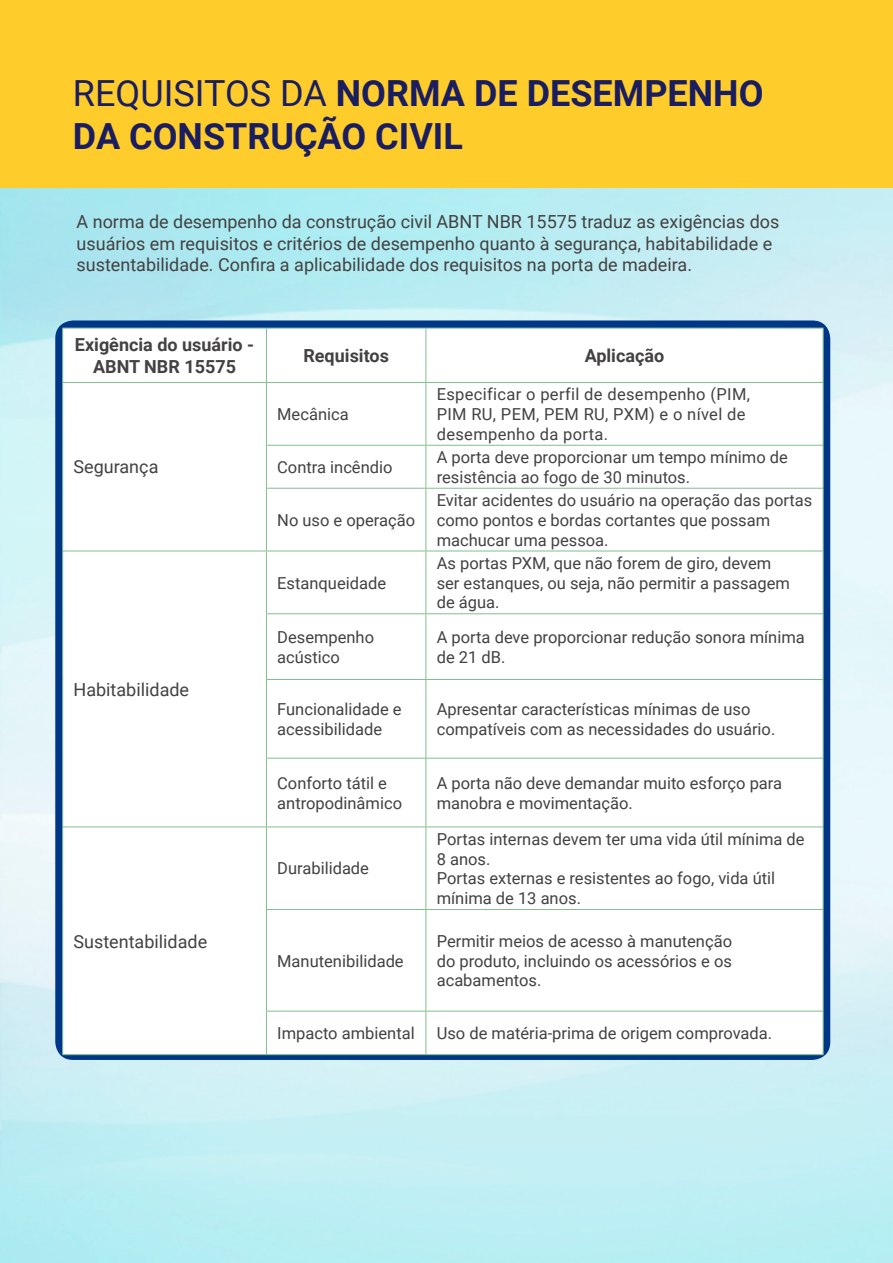
<style>
.page{position:relative;width:893px;height:1263px;background:#fff}
.page>*{position:absolute;margin:0;border:0;box-sizing:border-box;transform-origin:0 0}
.t1{font:700 36px/43.2px "Roboto";color:#1a1e60}
.t2{font:18px/21.6px "Roboto";color:#434141}
.t3{font:700 18px/21.6px "Roboto";color:#434141;text-align:center}
.t4{font:16.5px/19.8px "Roboto";color:#434141}
.t5{font:16.5px/19.8px "Roboto";letter-spacing:.02em;color:#434141}
.s1{font-weight:400}
</style>
<div class="page">
<img style="left:2px;top:187px;width:891px;height:1076px">
<img style="left:0;top:187px;width:2px;height:1076px">
<div style="left:0;top:0;width:893px;height:187px;background:#fecc2b"></div>
<div style="left:55px;top:320px;width:775px;height:740px;background:#003687;border-radius:18px"></div>
<div style="left:63px;top:329px;width:760px;height:725px;background:#fff"></div>
<hr style="left:62px;top:328px;width:204px;height:1px;background:#82bf8e">
<hr style="left:62px;top:328px;width:1px;height:54px;background:#82bf8e">
<hr style="left:266px;top:328px;width:160px;height:1px;background:#82bf8e">
<hr style="left:266px;top:328px;width:1px;height:54px;background:#82bf8e">
<hr style="left:426px;top:328px;width:397px;height:1px;background:#82bf8e">
<hr style="left:426px;top:328px;width:1px;height:54px;background:#82bf8e">
<hr style="left:823px;top:328px;width:1px;height:54px;background:#82bf8e">
<hr style="left:62px;top:382px;width:204px;height:1px;background:#82bf8e">
<hr style="left:62px;top:383px;width:1px;height:62px;background:#82bf8e">
<hr style="left:62px;top:445px;width:1px;height:43px;background:#82bf8e">
<hr style="left:62px;top:488px;width:1px;height:63px;background:#82bf8e">
<hr style="left:266px;top:382px;width:160px;height:1px;background:#82bf8e">
<hr style="left:266px;top:383px;width:1px;height:62px;background:#82bf8e">
<hr style="left:426px;top:382px;width:397px;height:1px;background:#82bf8e">
<hr style="left:426px;top:383px;width:1px;height:62px;background:#82bf8e">
<hr style="left:823px;top:383px;width:1px;height:62px;background:#82bf8e">
<hr style="left:266px;top:445px;width:160px;height:1px;background:#82bf8e">
<hr style="left:266px;top:446px;width:1px;height:42px;background:#82bf8e">
<hr style="left:426px;top:445px;width:397px;height:1px;background:#82bf8e">
<hr style="left:426px;top:446px;width:1px;height:42px;background:#82bf8e">
<hr style="left:823px;top:446px;width:1px;height:42px;background:#82bf8e">
<hr style="left:266px;top:488px;width:160px;height:1px;background:#82bf8e">
<hr style="left:266px;top:489px;width:1px;height:62px;background:#82bf8e">
<hr style="left:426px;top:488px;width:397px;height:1px;background:#82bf8e">
<hr style="left:426px;top:489px;width:1px;height:62px;background:#82bf8e">
<hr style="left:823px;top:489px;width:1px;height:62px;background:#82bf8e">
<hr style="left:62px;top:551px;width:204px;height:1px;background:#82bf8e">
<hr style="left:62px;top:551px;width:1px;height:63px;background:#82bf8e">
<hr style="left:62px;top:614px;width:1px;height:65px;background:#82bf8e">
<hr style="left:62px;top:679px;width:1px;height:79px;background:#82bf8e">
<hr style="left:62px;top:758px;width:1px;height:68px;background:#82bf8e">
<hr style="left:266px;top:551px;width:160px;height:1px;background:#82bf8e">
<hr style="left:266px;top:551px;width:1px;height:62px;background:#82bf8e">
<hr style="left:426px;top:551px;width:397px;height:1px;background:#82bf8e">
<hr style="left:426px;top:551px;width:1px;height:62px;background:#82bf8e">
<hr style="left:823px;top:551px;width:1px;height:62px;background:#82bf8e">
<hr style="left:266px;top:613px;width:160px;height:1px;background:#82bf8e">
<hr style="left:266px;top:614px;width:1px;height:65px;background:#82bf8e">
<hr style="left:426px;top:613px;width:397px;height:1px;background:#82bf8e">
<hr style="left:426px;top:614px;width:1px;height:65px;background:#82bf8e">
<hr style="left:823px;top:614px;width:1px;height:65px;background:#82bf8e">
<hr style="left:266px;top:679px;width:160px;height:1px;background:#82bf8e">
<hr style="left:266px;top:680px;width:1px;height:78px;background:#82bf8e">
<hr style="left:426px;top:679px;width:397px;height:1px;background:#82bf8e">
<hr style="left:426px;top:680px;width:1px;height:78px;background:#82bf8e">
<hr style="left:823px;top:680px;width:1px;height:78px;background:#82bf8e">
<hr style="left:266px;top:758px;width:160px;height:1px;background:#82bf8e">
<hr style="left:266px;top:758px;width:1px;height:68px;background:#82bf8e">
<hr style="left:426px;top:758px;width:397px;height:1px;background:#82bf8e">
<hr style="left:426px;top:758px;width:1px;height:68px;background:#82bf8e">
<hr style="left:823px;top:758px;width:1px;height:68px;background:#82bf8e">
<hr style="left:62px;top:826px;width:204px;height:1px;background:#82bf8e">
<hr style="left:62px;top:827px;width:1px;height:82px;background:#82bf8e">
<hr style="left:62px;top:909px;width:1px;height:102px;background:#82bf8e">
<hr style="left:62px;top:1011px;width:1px;height:43px;background:#82bf8e">
<hr style="left:62px;top:1054px;width:204px;height:1px;background:#82bf8e">
<hr style="left:266px;top:826px;width:160px;height:1px;background:#82bf8e">
<hr style="left:266px;top:827px;width:1px;height:82px;background:#82bf8e">
<hr style="left:426px;top:826px;width:397px;height:1px;background:#82bf8e">
<hr style="left:426px;top:827px;width:1px;height:82px;background:#82bf8e">
<hr style="left:823px;top:827px;width:1px;height:82px;background:#82bf8e">
<hr style="left:266px;top:909px;width:160px;height:1px;background:#82bf8e">
<hr style="left:266px;top:910px;width:1px;height:101px;background:#82bf8e">
<hr style="left:426px;top:909px;width:397px;height:1px;background:#82bf8e">
<hr style="left:426px;top:910px;width:1px;height:101px;background:#82bf8e">
<hr style="left:823px;top:910px;width:1px;height:101px;background:#82bf8e">
<hr style="left:266px;top:1011px;width:160px;height:1px;background:#82bf8e">
<hr style="left:266px;top:1011px;width:1px;height:43px;background:#82bf8e">
<hr style="left:426px;top:1011px;width:397px;height:1px;background:#82bf8e">
<hr style="left:426px;top:1011px;width:1px;height:43px;background:#82bf8e">
<hr style="left:823px;top:1011px;width:1px;height:43px;background:#82bf8e">
<hr style="left:266px;top:1054px;width:160px;height:1px;background:#82bf8e">
<hr style="left:426px;top:1054px;width:397px;height:1px;background:#82bf8e">
<h1 class="t1" style="left:73px;top:70px;width:692px"><span class="s1">REQUISITOS DA</span> NORMA DE DESEMPENHO<br>DA CONSTRUÇÃO CIVIL</h1>
<p class="t2" style="left:77px;top:210px;width:704px">A norma de desempenho da construção civil ABNT NBR 15575 traduz as exigências dos usuários em requisitos e critérios de desempenho quanto à segurança, habitabilidade e sustentabilidade. Confira a aplicabilidade dos requisitos na porta de madeira.</p>
<p class="t3" style="left:75px;top:333px;width:181px">Exigência do usuário -<br>ABNT NBR 15575</p>
<p class="t3" style="left:303px;top:344px;width:87px">Requisitos</p>
<p class="t3" style="left:585px;top:344px;width:81px">Aplicação</p>
<p class="t2" style="left:74px;top:456px;width:86px">Segurança</p>
<p class="t2" style="left:74px;top:678px;width:117px">Habitabilidade</p>
<p class="t2" style="left:74px;top:930px;width:135px">Sustentabilidade</p>
<p class="t4" style="left:277px;top:404px;width:73px">Mecânica</p>
<p class="t5" style="left:437px;top:384px;width:315px">Especificar o perfil de desempenho (PIM,<br>PIM RU, PEM, PEM RU, PXM) e o nível de desempenho da porta.</p>
<p class="t4" style="left:277px;top:456px;width:117px">Contra incêndio</p>
<p class="t4" style="left:437px;top:447px;width:353px">A porta deve proporcionar um tempo mínimo de resistência ao fogo de 30 minutos.</p>
<p class="t4" style="left:277px;top:509px;width:139px">No uso e operação</p>
<p class="t4" style="left:437px;top:490px;width:377px">Evitar acidentes do usuário na operação das portas como pontos e bordas cortantes que possam machucar uma pessoa.</p>
<p class="t4" style="left:277px;top:572px;width:110px">Estanqueidade</p>
<p class="t4" style="left:437px;top:552px;width:355px">As portas PXM, que não forem de giro, devem ser estanques, ou seja, não permitir a passagem de água.</p>
<p class="t4" style="left:277px;top:626px;width:98px">Desempenho acústico</p>
<p class="t4" style="left:437px;top:626px;width:370px">A porta deve proporcionar redução sonora mínima de 21 dB.</p>
<p class="t4" style="left:277px;top:699px;width:126px">Funcionalidade e acessibilidade</p>
<p class="t4" style="left:437px;top:699px;width:340px">Apresentar características mínimas de uso compatíveis com as necessidades do usuário.</p>
<p class="t4" style="left:277px;top:772px;width:126px">Conforto tátil e antropodinâmico</p>
<p class="t4" style="left:437px;top:772px;width:347px">A porta não deve demandar muito esforço para manobra e movimentação.</p>
<p class="t4" style="left:277px;top:858px;width:93px">Durabilidade</p>
<p class="t4" style="left:277px;top:950px;width:128px">Manutenibilidade</p>
<p class="t4" style="left:437px;top:828px;width:369px">Portas internas devem ter uma vida útil mínima de<br>8 anos.<br>Portas externas e resistentes ao fogo, vida útil mínima de 13 anos.</p>
<p class="t4" style="left:437px;top:930px;width:297px;text-align:justify">Permitir meios de acesso à manutenção do produto, incluindo os acessórios e os acabamentos.</p>
<p class="t4" style="left:277px;top:1023px;width:139px">Impacto ambiental</p>
<p class="t4" style="left:437px;top:1023px;width:337px">Uso de matéria-prima de origem comprovada.</p>
</div>
